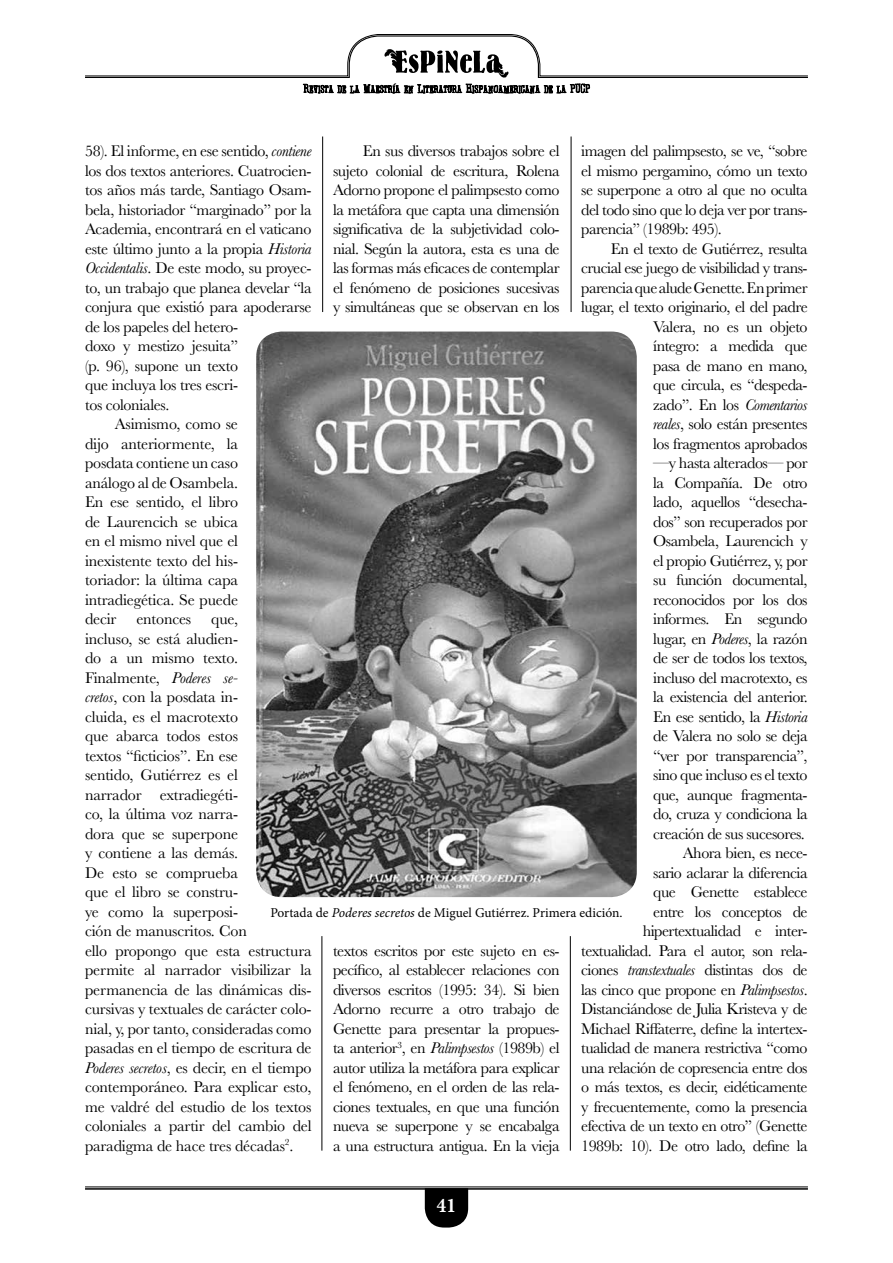
<style>
.page{position:relative;width:893px;height:1263px;background:#fff}
.page>*{position:absolute;margin:0;border:0;box-sizing:border-box;transform-origin:0 0}
.t1{font:600 19.95px "Baskerville";color:#fff}
.t2{font:16.05px/19.5px "Baskerville";letter-spacing:-.03em;color:#000;text-align:justify}
.t3{font:16.05px "Baskerville";letter-spacing:-.01em;color:#000}
.t4{font:13.5px "Minion Pro";letter-spacing:-.01em;color:#000}
.s1{font-style:italic}
</style>
<div class="page">
<svg style="left:425px;top:1190px;width:43px;height:37px;background:#141414"></svg>
<hr style="left:85px;top:1187px;width:723px;height:1px;background:#000">
<hr style="left:85px;top:1188px;width:723px;height:2px;background:#000">
<svg style="left:85px;top:34px;width:723px;height:60px"></svg>
<hr style="left:322px;top:137px;width:1px;height:175px;background:#000">
<hr style="left:571px;top:137px;width:1px;height:175px;background:#000">
<img style="left:256px;top:332px;width:381px;height:565px">
<hr style="left:322px;top:936px;width:1px;height:215px;background:#000">
<hr style="left:570px;top:936px;width:1px;height:215px;background:#000">
<p class="t2" style="left:85px;top:141px;width:228px">58). El informe, en ese sentido, <span class="s1">contiene</span></p>
<p class="t2" style="left:85px;top:161px;width:228px">los dos textos anteriores. Cuatrocien-</p>
<p class="t2" style="left:85px;top:180px;width:228px">tos años más tarde, Santiago Osam-</p>
<p class="t2" style="left:85px;top:200px;width:228px">bela, historiador “marginado” por la</p>
<p class="t2" style="left:85px;top:219px;width:228px">Academia, encontrará en el vaticano</p>
<p class="t2" style="left:85px;top:239px;width:228px">este último junto a la propia <span class="s1">Historia</span></p>
<p class="t2" style="left:85px;top:258px;width:228px"><span class="s1">Occidentalis</span>. De este modo, su proyec-</p>
<p class="t2" style="left:85px;top:278px;width:228px">to, un trabajo que planea develar “la</p>
<p class="t2" style="left:85px;top:297px;width:228px">conjura que existió para apoderarse</p>
<p class="t2" style="left:85px;top:317px;width:155px">de los papeles del hetero-</p>
<p class="t2" style="left:85px;top:336px;width:154px">doxo y mestizo jesuita”</p>
<p class="t2" style="left:85px;top:356px;width:155px">(p. 96), supone un texto</p>
<p class="t2" style="left:85px;top:375px;width:155px">que incluya los tres escri-</p>
<p class="t2" style="left:85px;top:395px;width:86px">tos coloniales.</p>
<p class="t3" style="left:115px;top:414px;width:125px">Asimismo, como se</p>
<p class="t3" style="left:85px;top:433px;width:155px">dijo anteriormente, la</p>
<p class="t3" style="left:85px;top:453px;width:154px">posdata contiene un caso</p>
<p class="t3" style="left:85px;top:472px;width:155px">análogo al de Osambela.</p>
<p class="t3" style="left:85px;top:492px;width:154px">En ese sentido, el libro</p>
<p class="t3" style="left:85px;top:511px;width:154px">de Laurencich se ubica</p>
<p class="t3" style="left:85px;top:531px;width:155px">en el mismo nivel que el</p>
<p class="t3" style="left:85px;top:550px;width:155px">inexistente texto del his-</p>
<p class="t3" style="left:85px;top:570px;width:155px">toriador: la última capa</p>
<p class="t3" style="left:85px;top:589px;width:155px">intradiegética. Se puede</p>
<p class="t3" style="left:85px;top:609px;width:154px">decir entonces que,</p>
<p class="t3" style="left:85px;top:628px;width:155px">incluso, se está aludien-</p>
<p class="t3" style="left:85px;top:648px;width:154px">do a un mismo texto.</p>
<p class="t3" style="left:85px;top:667px;width:154px">Finalmente, <span class="s1">Poderes se-</span></p>
<p class="t3" style="left:85px;top:687px;width:155px"><span class="s1">cretos</span>, con la posdata in-</p>
<p class="t3" style="left:85px;top:706px;width:155px">cluida, es el macrotexto</p>
<p class="t3" style="left:85px;top:726px;width:154px">que abarca todos estos</p>
<p class="t3" style="left:85px;top:745px;width:154px">textos “ficticios”. En ese</p>
<p class="t3" style="left:85px;top:765px;width:154px">sentido, Gutiérrez es el</p>
<p class="t3" style="left:85px;top:784px;width:155px">narrador extradiegéti-</p>
<p class="t3" style="left:85px;top:804px;width:155px">co, la última voz narra-</p>
<p class="t3" style="left:85px;top:823px;width:155px">dora que se superpone</p>
<p class="t3" style="left:85px;top:843px;width:154px">y contiene a las demás.</p>
<p class="t3" style="left:85px;top:862px;width:154px">De esto se comprueba</p>
<p class="t3" style="left:85px;top:882px;width:155px">que el libro se constru-</p>
<p class="t3" style="left:85px;top:901px;width:155px">ye como la superposi-</p>
<p class="t3" style="left:85px;top:921px;width:163px">ción de manuscritos. Con</p>
<p class="t3" style="left:85px;top:940px;width:228px">ello propongo que esta estructura</p>
<p class="t3" style="left:85px;top:960px;width:228px">permite al narrador visibilizar la</p>
<p class="t3" style="left:85px;top:979px;width:228px">permanencia de las dinámicas dis-</p>
<p class="t3" style="left:85px;top:999px;width:228px">cursivas y textuales de carácter colo-</p>
<p class="t3" style="left:85px;top:1018px;width:228px">nial, y, por tanto, consideradas como</p>
<p class="t3" style="left:85px;top:1038px;width:228px">pasadas en el tiempo de escritura de</p>
<p class="t3" style="left:85px;top:1057px;width:228px"><span class="s1">Poderes secretos</span>, es decir, en el tiempo</p>
<p class="t3" style="left:85px;top:1077px;width:228px">contemporáneo. Para explicar esto,</p>
<p class="t3" style="left:85px;top:1096px;width:228px">me valdré del estudio de los textos</p>
<p class="t3" style="left:85px;top:1116px;width:228px">coloniales a partir del cambio del</p>
<p class="t3" style="left:85px;top:1135px;width:210px">paradigma de hace tres décadas<sup>2</sup>.</p>
<p class="t2" style="left:333px;top:141px;width:228px;text-indent:30px">En sus diversos trabajos sobre el sujeto colonial de escritura, Rolena Adorno propone el palimpsesto como la metáfora que capta una dimensión significativa de la subjetividad colo&shy;nial. Según la autora, esta es una de las formas más eficaces de contemplar el fenómeno de posiciones sucesivas y simultáneas que se observan en los</p>
<p class="t2" style="left:581px;top:141px;width:228px">imagen del palimpsesto, se ve, “sobre el mismo pergamino, cómo un texto se superpone a otro al que no oculta del todo sino que lo deja ver por trans&shy;parencia” (1989b: 495).</p>
<p class="t2" style="left:581px;top:239px;width:228px;text-align:right">En el texto de Gutiérrez, resulta crucial ese juego de visibilidad y trans&shy;parencia que alude Genette. En primer lugar, el texto originario, el del padre<br>Valera, no es un objeto<br>íntegro: a medida que<br>pasa de mano en mano,<br>que circula, es “despeda-<br>zado”. En los <span class="s1">Comentarios<br>reales</span>, solo están presentes<br>los fragmentos aprobados<br>—y hasta alterados— por<br>la Compañía. De otro<br>lado, aquellos “desecha-<br>dos” son recuperados por<br>Osambela, Laurencich y<br>el propio Gutiérrez, y, por<br>su función documental, reconocidos por los dos<br>informes. En segundo<br>lugar, en <span class="s1">Poderes</span>, la razón<br>de ser de todos los textos,<br>incluso del macrotexto, es<br>la existencia del anterior.<br>En ese sentido, la <span class="s1">Historia<br></span>de Valera no solo se deja<br>“ver por transparencia”,<br>sino que incluso es el texto<br>que, aunque fragmenta-<br>do, cruza y condiciona la<br>creación de sus sucesores.<br>Ahora bien, es nece-<br>sario aclarar la diferencia<br>que Genette establece<br>entre los conceptos de hipertextualidad e inter&shy;textualidad. Para el autor, son rela&shy;ciones <span class="s1">transtextuales</span> distintas dos de las cinco que propone en <span class="s1">Palimpsestos</span>.<br>Distanciándose de Julia Kristeva y de<br>Michael Riffaterre, define la intertex&shy;tualidad de manera restrictiva “como una relación de copresencia entre dos o más textos, es decir, eidéticamente y frecuentemente, como la presencia efectiva de un texto en otro” (Genette<br>1989b: 10). De otro lado, define la</p>
<p class="t4" style="left:270px;top:903px;width:354px">Portada de <span class="s1">Poderes secretos</span> de Miguel Gutiérrez. Primera edición.</p>
<p class="t2" style="left:333px;top:941px;width:228px">textos escritos por este sujeto en es&shy;pecífico, al establecer relaciones con diversos escritos (1995: 34). Si bien Adorno recurre a otro trabajo de Genette para presentar la propues&shy;ta anterior<sup>3</sup>, en <span class="s1">Palimpsestos</span> (1989b) el autor utiliza la metáfora para explicar el fenómeno, en el orden de las rela&shy;ciones textuales, en que una función nueva se superpone y se encabalga a una estructura antigua. En la vieja</p>
<p class="t1" style="left:437px;top:1192px;width:21px">41</p>
</div>
